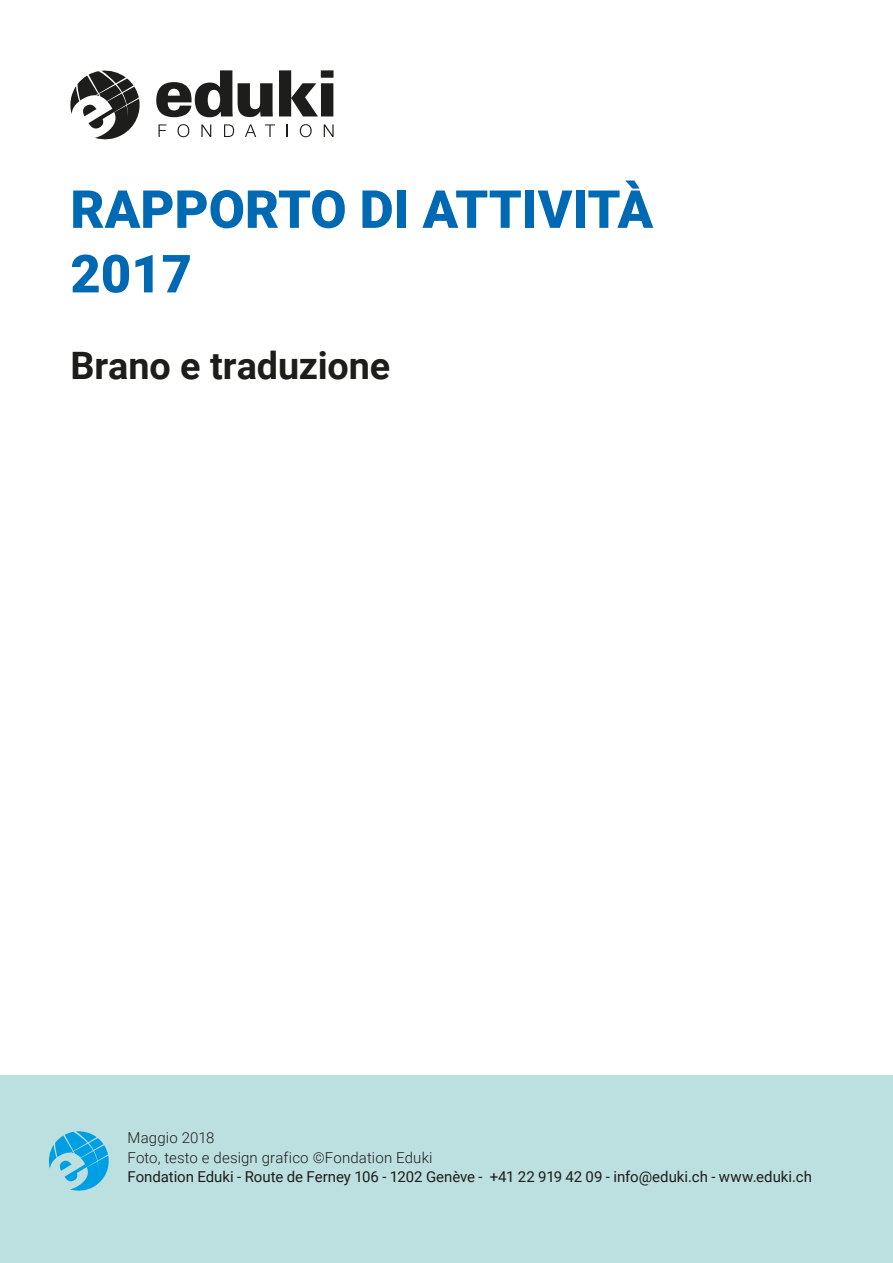
<style>
.page{position:relative;width:893px;height:1263px;background:#fff}
.page>*{position:absolute;margin:0;border:0;box-sizing:border-box;transform-origin:0 0}
.t1{font:900 52.5px/64.5px "Roboto";color:#0069b4}
.t2{font:700 37.8px "Roboto";color:#1d1d1b}
.t3{font:15px "Roboto";color:#1d1d1b}
.t4{font:300 15px/19.5px "Roboto";letter-spacing:.01em;color:#1d1d1b}
</style>
<div class="page">
<svg style="left:159px;top:124px;width:7px;height:13px"></svg>
<svg style="left:177px;top:124px;width:12px;height:13px"></svg>
<svg style="left:201px;top:124px;width:10px;height:13px"></svg>
<svg style="left:224px;top:124px;width:10px;height:13px"></svg>
<svg style="left:245px;top:124px;width:11px;height:13px"></svg>
<svg style="left:265px;top:124px;width:10px;height:13px"></svg>
<svg style="left:286px;top:124px;width:2px;height:13px"></svg>
<svg style="left:300px;top:124px;width:12px;height:13px"></svg>
<svg style="left:324px;top:124px;width:10px;height:13px"></svg>
<svg style="left:156px;top:70px;width:117px;height:47px"></svg>
<svg style="left:279px;top:70px;width:54px;height:46px"></svg>
<svg style="left:70px;top:70px;width:70px;height:69px"></svg>
<div style="left:0;top:1075px;width:893px;height:188px;background:#bce0df"></div>
<svg style="left:48px;top:1131px;width:61px;height:60px"></svg>
<h1 class="t1" style="left:70px;top:175px;width:584px">RAPPORTO DI ATTIVITÀ<br>2017</h1>
<h2 class="t2" style="left:70px;top:339px;width:321px">Brano e traduzione</h2>
<p class="t4" style="left:128px;top:1127px;width:307px">Maggio 2018<br>Foto, testo e design grafico ©Fondation Eduki</p>
<p class="t3" style="left:128px;top:1166px;width:686px">Fondation Eduki - Route de Ferney 106 - 1202 Genève - +41 22 919 42 09 - info@eduki.ch - www.eduki.ch</p>
</div>
